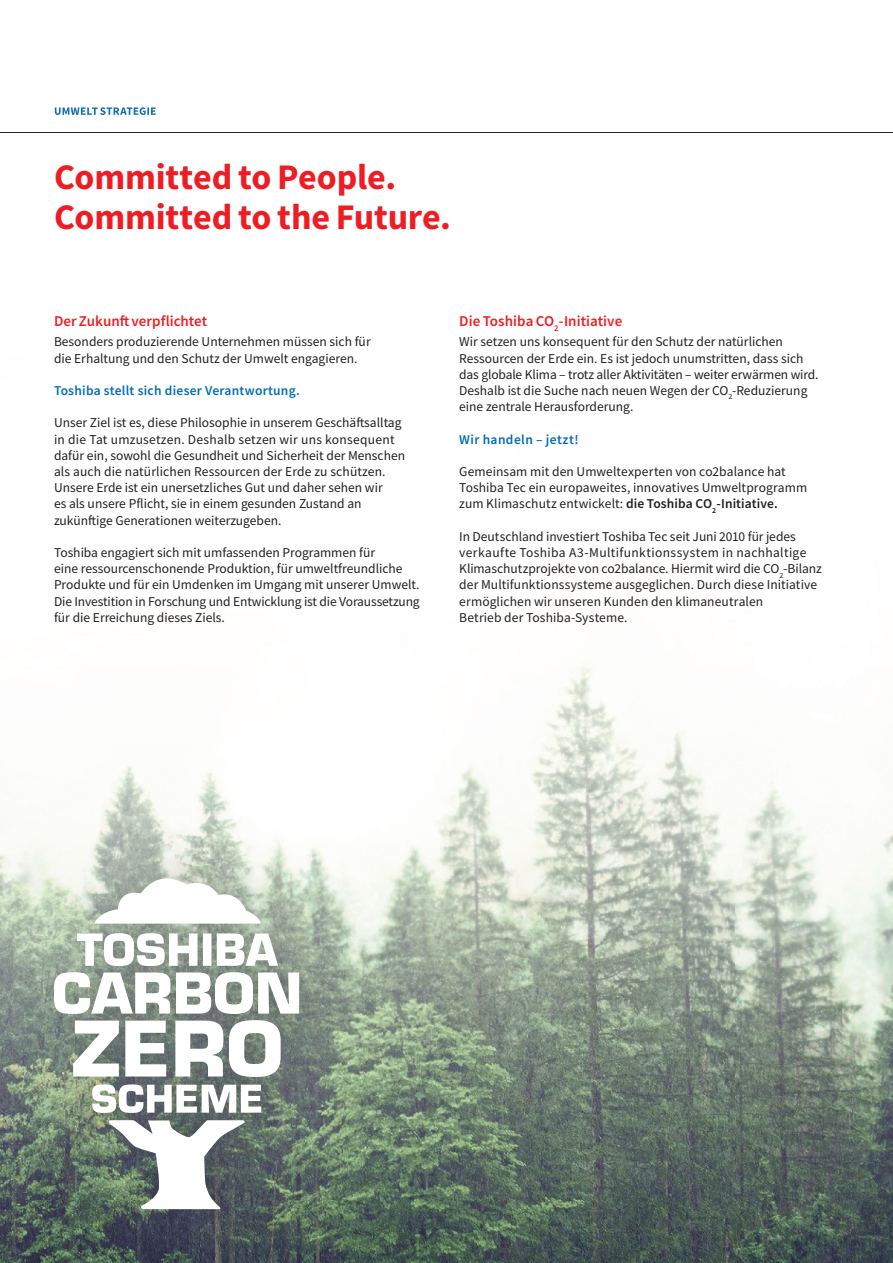
<style>
.page{position:relative;width:893px;height:1263px;background:#fff}
.page>*{position:absolute;margin:0;border:0;box-sizing:border-box;transform-origin:0 0}
.t1{font:700 36px/40.5px "Toshiba Sans";letter-spacing:-.005em;color:#ee1d23}
.t2{font:500 15px "Toshiba Sans";color:#ee1d23}
.t3{font:13.5px/16.2px "Toshiba Sans";color:#231f20}
.t4{font:500 13.5px "Toshiba Sans";letter-spacing:.02em;color:#006db7}
.s1{font-weight:500}
</style>
<div class="page">
<img style="left:55px;top:107px;width:101px;height:8px">
<img style="left:0;top:132px;width:840px;height:754px">
<img style="left:840px;top:132px;width:53px;height:1131px">
<img style="left:0;top:886px;width:52px;height:377px">
<img style="left:342px;top:886px;width:393px;height:323px">
<img style="left:735px;top:886px;width:106px;height:377px">
<img style="left:52px;top:1209px;width:684px;height:54px">
<img style="left:12px;top:837px;width:330px;height:416px">
<svg style="left:54px;top:867px;width:245px;height:343px"></svg>
<h1 class="t1" style="left:54px;top:156px;width:399px">Committed to People.<br>Committed to the Future.</h1>
<p class="t2" style="left:54px;top:311px;width:155px">Der Zukunft verpflichtet</p>
<p class="t3" style="left:54px;top:334px;width:318px">Besonders produzierende Unternehmen müssen sich für die Erhaltung und den Schutz der Umwelt engagieren.</p>
<p class="t4" style="left:54px;top:382px;width:247px">Toshiba stellt sich dieser Verantwortung.</p>
<p class="t3" style="left:54px;top:415px;width:353px">Unser Ziel ist es, diese Philosophie in unserem Geschäftsalltag in die Tat umzusetzen. Deshalb setzen wir uns konsequent dafür ein, sowohl die Gesundheit und Sicherheit der Menschen als auch die natürlichen Ressourcen der Erde zu schützen.<br>Unsere Erde ist ein unersetzliches Gut und daher sehen wir<br>es als unsere Pflicht, sie in einem gesunden Zustand an zukünftige Generationen weiterzugeben.</p>
<p class="t3" style="left:54px;top:544px;width:367px">Toshiba engagiert sich mit umfassenden Programmen für<br>eine ressourcenschonende Produktion, für umweltfreundliche Produkte und für ein Umdenken im Umgang mit unserer Umwelt.<br>Die Investition in Forschung und Entwicklung ist die Voraussetzung für die Erreichung dieses Ziels.</p>
<p class="t2" style="left:459px;top:311px;width:165px">Die Toshiba CO<sub>2</sub>-Initiative</p>
<p class="t3" style="left:459px;top:334px;width:361px">Wir setzen uns konsequent für den Schutz der natürlichen Ressourcen der Erde ein. Es ist jedoch unumstritten, dass sich das globale Klima – trotz aller Aktivitäten – weiter erwärmen wird.<br>Deshalb ist die Suche nach neuen Wegen der CO<sub>2</sub>-Reduzierung eine zentrale Herausforderung.</p>
<p class="t4" style="left:459px;top:430px;width:121px">Wir handeln – jetzt!</p>
<p class="t3" style="left:459px;top:463px;width:350px">Gemeinsam mit den Umweltexperten von co2balance hat<br>Toshiba Tec ein europaweites, innovatives Umweltprogramm zum Klimaschutz entwickelt: <span class="s1">die Toshiba CO</span><sub>2</sub><span class="s1">-Initiative.</span></p>
<p class="t3" style="left:459px;top:528px;width:364px">In Deutschland investiert Toshiba Tec seit Juni 2010 für jedes verkaufte Toshiba A3-Multifunktionssystem in nachhaltige Klimaschutzprojekte von co2balance. Hiermit wird die CO<sub>2</sub>-Bilanz der Multifunktionssysteme ausgeglichen. Durch diese Initiative ermöglichen wir unseren Kunden den klimaneutralen<br>Betrieb der Toshiba-Systeme.</p>
</div>
